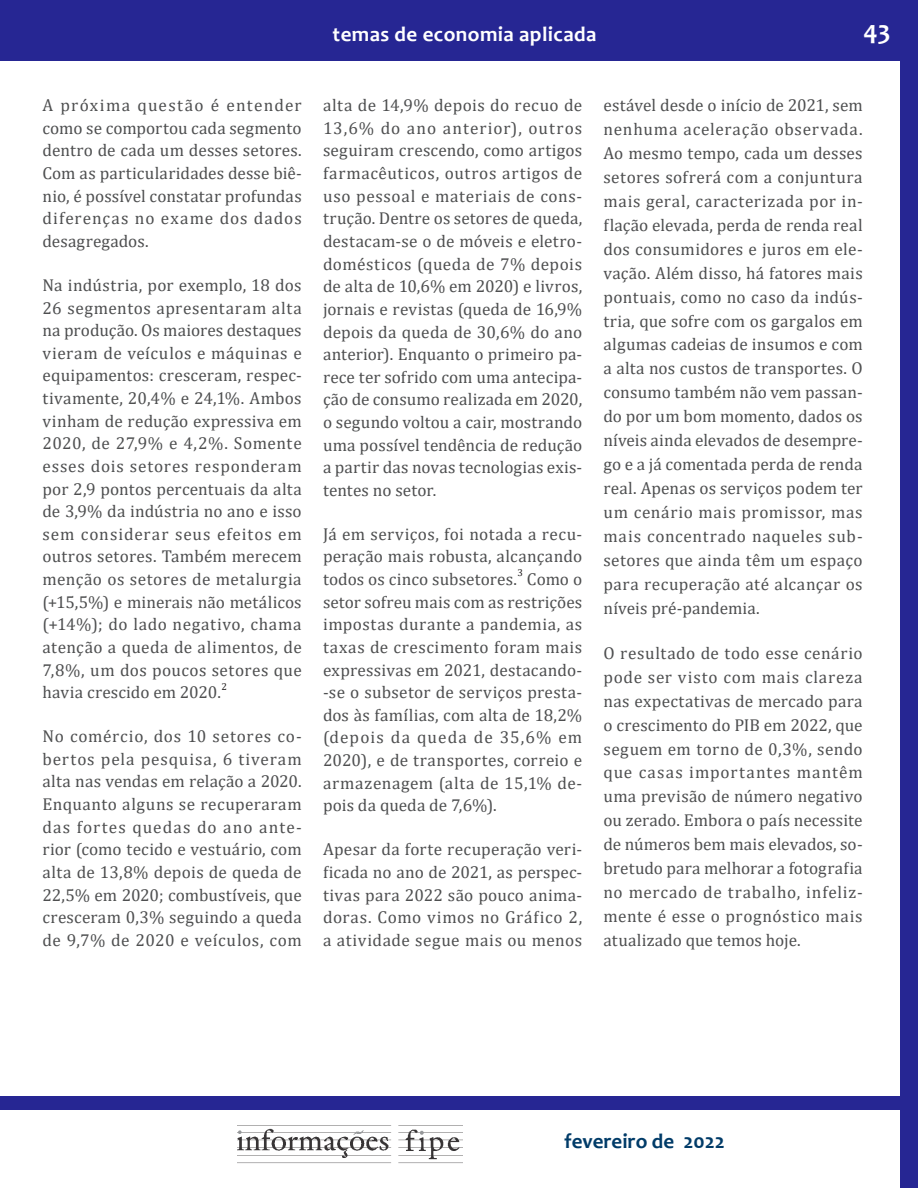
<style>
.page{position:relative;width:918px;height:1188px;background:#fff}
.page>*{position:absolute;margin:0;border:0;box-sizing:border-box;transform-origin:0 0}
.t1{font:700 27px "Candara";color:#fff}
.t2{font:700 21px "Candara";letter-spacing:.02em;color:#fff}
.t3{font:700 21px "Candara";color:#003b68}
.t4{font:17.25px/22.6px "Cambria";letter-spacing:.02em;color:#4e4f50;text-align:justify}
.t5{font:10.05px "Cambria";color:#231f20}
</style>
<div class="page">
<div style="left:900px;top:0;width:18px;height:1188px;background:#262693"></div>
<div style="left:0;top:0;width:918px;height:61px;background:#262693"></div>
<img style="left:238px;top:1128px;width:225px;height:36px">
<div style="left:0;top:1097px;width:918px;height:13px;background:#262693"></div>
<p class="t4" style="left:43px;top:94px;width:261px">A próxima questão é entender como se comportou cada segmento dentro de cada um desses setores.<br>Com as particularidades desse biê&shy;nio, é possível constatar profundas diferenças no exame dos dados desagregados.</p>
<p class="t4" style="left:43px;top:274px;width:261px">Na indústria, por exemplo, 18 dos 26 segmentos apresentaram alta na produção. Os maiores destaques vieram de veículos e máquinas e equipamentos: cresceram, respec&shy;tivamente, 20,4% e 24,1%. Ambos vinham de redução expressiva em 2020, de 27,9% e 4,2%. Somente esses dois setores responderam por 2,9 pontos percentuais da alta de 3,9% da indústria no ano e isso sem considerar seus efeitos em outros setores. Também merecem menção os setores de metalurgia (+15,5%) e minerais não metálicos (+14%); do lado negativo, chama atenção a queda de alimentos, de 7,8%, um dos poucos setores que havia crescido em 2020.</p>
<p class="t5" style="left:221px;top:680px;width:7px">2</p>
<p class="t4" style="left:43px;top:725px;width:261px">No comércio, dos 10 setores co&shy;bertos pela pesquisa, 6 tiveram alta nas vendas em relação a 2020.<br>Enquanto alguns se recuperaram das fortes quedas do ano ante&shy;rior (como tecido e vestuário, com alta de 13,8% depois de queda de 22,5% em 2020; combustíveis, que cresceram 0,3% seguindo a queda de 9,7% de 2020 e veículos, com</p>
<p class="t2" style="left:333px;top:21px;width:265px">temas de economia aplicada</p>
<h1 class="t1" style="left:863px;top:13px;width:29px">43</h1>
<p class="t4" style="left:323px;top:94px;width:261px">alta de 14,9% depois do recuo de 13,6% do ano anterior), outros seguiram crescendo, como artigos farmacêuticos, outros artigos de uso pessoal e materiais de cons&shy;trução. Dentre os setores de queda, destacam-se o de móveis e eletro&shy;domésticos (queda de 7% depois de alta de 10,6% em 2020) e livros, jornais e revistas (queda de 16,9% depois da queda de 30,6% do ano anterior). Enquanto o primeiro pa&shy;rece ter sofrido com uma antecipa&shy;ção de consumo realizada em 2020, o segundo voltou a cair, mostrando uma possível tendência de redução a partir das novas tecnologias exis&shy;tentes no setor.</p>
<p class="t4" style="left:323px;top:523px;width:261px">Já em serviços, foi notada a recu&shy;peração mais robusta, alcançando todos os cinco subsetores.</p>
<p class="t5" style="left:517px;top:567px;width:7px">3</p>
<p class="t4" style="left:323px;top:568px;width:261px;text-indent:204px">Como o setor sofreu mais com as restrições impostas durante a pandemia, as taxas de crescimento foram mais expressivas em 2021, destacando--se o subsetor de serviços presta&shy;dos às famílias, com alta de 18,2% (depois da queda de 35,6% em 2020), e de transportes, correio e armazenagem (alta de 15,1% de&shy;pois da queda de 7,6%).</p>
<p class="t4" style="left:323px;top:838px;width:261px">Apesar da forte recuperação veri&shy;ficada no ano de 2021, as perspec&shy;tivas para 2022 são pouco anima&shy;doras. Como vimos no Gráfico 2, a atividade segue mais ou menos</p>
<p class="t4" style="left:603px;top:93px;width:261px;line-height:24px">estável desde o início de 2021, sem nenhuma aceleração observada.<br>Ao mesmo tempo, cada um desses setores sofrerá com a conjuntura mais geral, caracterizada por in&shy;flação elevada, perda de renda real dos consumidores e juros em ele&shy;vação. Além disso, há fatores mais pontuais, como no caso da indús&shy;tria, que sofre com os gargalos em algumas cadeias de insumos e com a alta nos custos de transportes. O consumo também não vem passan&shy;do por um bom momento, dados os níveis ainda elevados de desempre&shy;go e a já comentada perda de renda real. Apenas os serviços podem ter um cenário mais promissor, mas mais concentrado naqueles sub&shy;setores que ainda têm um espaço para recuperação até alcançar os níveis pré-pandemia.</p>
<p class="t4" style="left:603px;top:641px;width:261px;line-height:24px">O resultado de todo esse cenário pode ser visto com mais clareza nas expectativas de mercado para o crescimento do PIB em 2022, que seguem em torno de 0,3%, sendo que casas importantes mantêm uma previsão de número negativo ou zerado. Embora o país necessite de números bem mais elevados, so&shy;bretudo para melhorar a fotografia no mercado de trabalho, infeliz&shy;mente é esse o prognóstico mais atualizado que temos hoje.</p>
<p class="t3" style="left:564px;top:1128px;width:162px">fevereiro de 2022</p>
</div>
